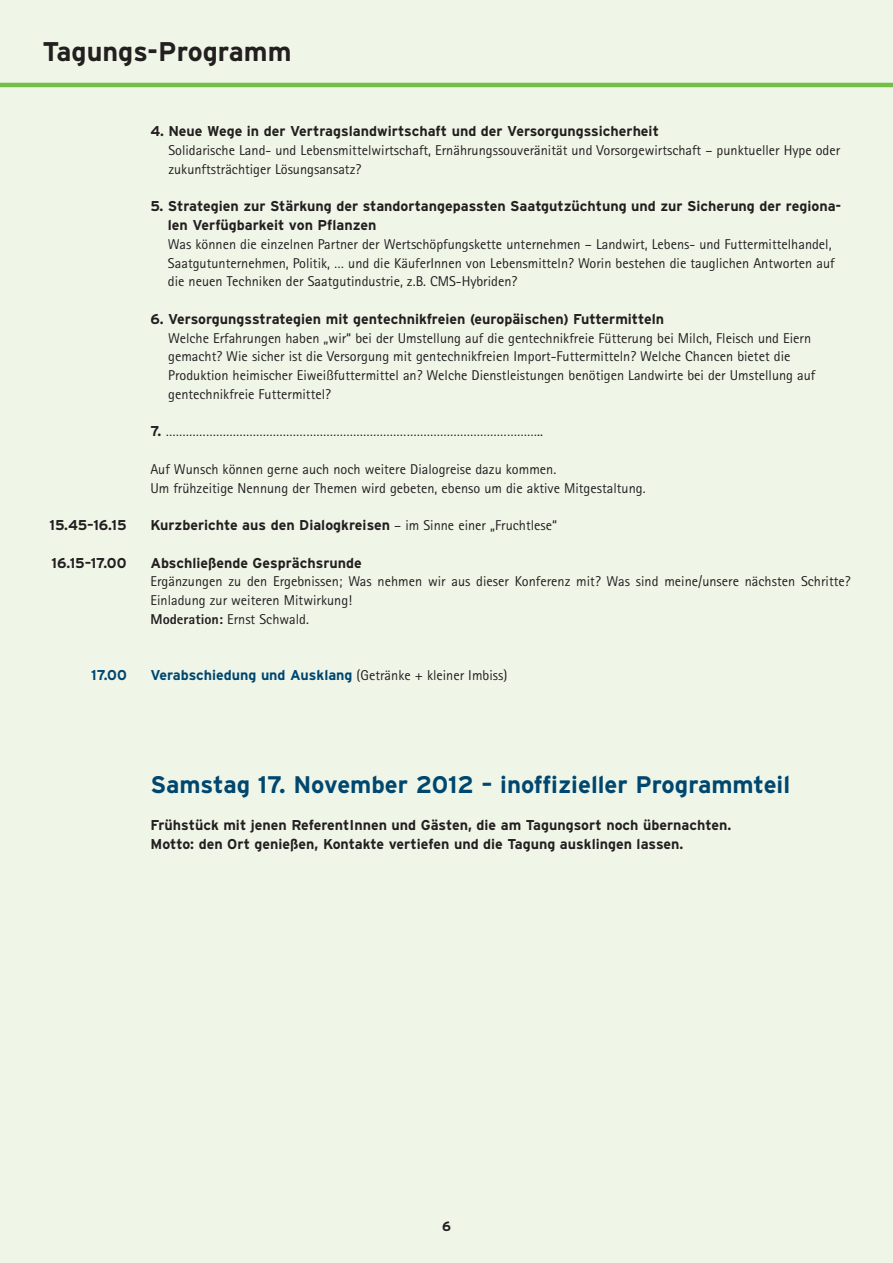
<style>
.page{position:relative;width:893px;height:1263px;background:#eff6e8}
.page>*{position:absolute;margin:0;border:0;box-sizing:border-box;transform-origin:0 0}
.t1{font:700 27px "Interstate";color:#231f20}
.t2{font:700 24px "Interstate";color:#004770}
.t3{font:14.25px/18.8px "Agfa Rotis Sans Serif";color:#231f20}
.t4{font:700 14.25px/18.8px "Interstate";color:#231f20}
.t5{font:700 14.25px "Interstate";color:#004770}
.t6{font:700 13.5px "Interstate";color:#231f20}
.s1{font-family:"Interstate";font-weight:700}
.s2{font-family:"Agfa Rotis Sans Serif";font-weight:400}
.s3{font-weight:800}
.s4{font-family:"Agfa Rotis Sans Serif";font-weight:400;color:#231f20}
</style>
<div class="page">
<hr style="left:0;top:83px;width:893px;height:4px;background:#71bf44">
<h1 class="t1" style="left:43px;top:36px;width:250px">Tagungs-Programm</h1>
<p class="t4" style="left:150px;top:122px;width:510px">4. Neue Wege in der Vertragslandwirtschaft und der Versorgungssicherheit</p>
<p class="t3" style="left:168px;top:142px;width:673px">Solidarische Land- und Lebensmittelwirtschaft, Ernährungssouveränität und Vorsorgewirtschaft – punktueller Hype oder zukunftsträchtiger Lösungsansatz?</p>
<p class="t4" style="left:168px;top:197px;width:675px;text-indent:-18px">5. Strategien zur Stärkung der standortangepassten Saatgutzüchtung und zur Sicherung der regiona&shy;len Verfügbarkeit von Pflanzen</p>
<p class="t3" style="left:168px;top:236px;width:668px">Was können die einzelnen Partner der Wertschöpfungskette unternehmen – Landwirt, Lebens- und Futtermittelhandel,<br>Saatgutunternehmen, Politik, … und die KäuferInnen von Lebensmitteln? Worin bestehen die tauglichen Antworten auf die neuen Techniken der Saatgutindustrie, z.B. CMS-Hybriden?</p>
<p class="t4" style="left:150px;top:310px;width:515px">6. Versorgungsstrategien mit gentechnikfreien (europäischen) Futtermitteln</p>
<p class="t3" style="left:168px;top:330px;width:649px">Welche Erfahrungen haben „wir“ bei der Umstellung auf die gentechnikfreie Fütterung bei Milch, Fleisch und Eiern gemacht? Wie sicher ist die Versorgung mit gentechnikfreien Import-Futtermitteln? Welche Chancen bietet die Produktion heimischer Eiweißfuttermittel an? Welche Dienstleistungen benötigen Landwirte bei der Umstellung auf gentechnikfreie Futtermittel?</p>
<p class="t3" style="left:150px;top:424px;width:394px"><span class="s1">7.</span> …………………………………………………………………………………………………..</p>
<p class="t3" style="left:150px;top:461px;width:497px">Auf Wunsch können gerne auch noch weitere Dialogreise dazu kommen.<br>Um frühzeitige Nennung der Themen wird gebeten, ebenso um die aktive Mitgestaltung.</p>
<p class="t4" style="left:50px;top:516px;width:78px">15.45–16.15</p>
<p class="t4" style="left:151px;top:516px;width:408px">Kurzberichte aus den Dialogkreisen <span class="s2">– im Sinne einer „Fruchtlese“</span></p>
<p class="t4" style="left:52px;top:553px;width:76px">16.15–17.00</p>
<p class="t4" style="left:150px;top:553px;width:213px">Abschließende Gesprächsrunde</p>
<p class="t3" style="left:151px;top:574px;width:702px">Ergänzungen zu den Ergebnissen; Was nehmen wir aus dieser Konferenz mit? Was sind meine/unsere nächsten Schritte?<br>Einladung zur weiteren Mitwirkung!<br><span class="s3">Moderation:</span> Ernst Schwald.</p>
<p class="t5" style="left:91px;top:667px;width:37px">17.00</p>
<p class="t5" style="left:150px;top:667px;width:358px">Verabschiedung und Ausklang <span class="s4">(Getränke + kleiner Imbiss)</span></p>
<h2 class="t2" style="left:150px;top:770px;width:641px">Samstag 17. November 2012 – inoffizieller Programmteil</h2>
<p class="t4" style="left:151px;top:816px;width:582px">Frühstück mit jenen ReferentInnen und Gästen, die am Tagungsort noch übernachten.<br>Motto: den Ort genießen, Kontakte vertiefen und die Tagung ausklingen lassen.</p>
<p class="t6" style="left:442px;top:1219px;width:10px">6</p>
</div>
